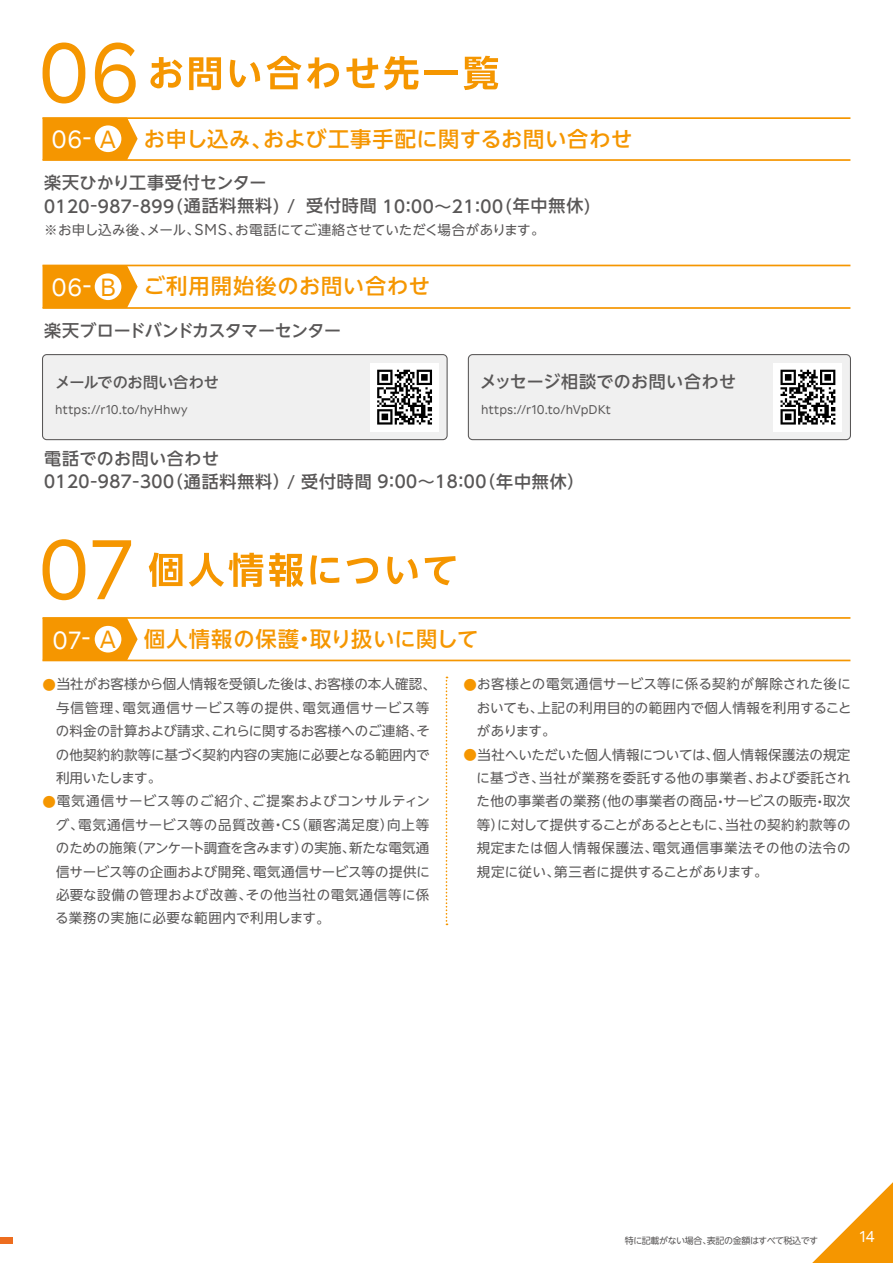
<style>
.page{position:relative;width:893px;height:1263px;background:#fff}
.page>*{position:absolute;margin:0;border:0;box-sizing:border-box;transform-origin:0 0}
.t1{font:500 21.3px "UD Shin Go NT Pro";letter-spacing:.03em;color:#f59600}
.t2{font:500 16.95px/23.7px "UD Shin Go NT Pro";letter-spacing:.02em;color:#595757}
.t3{font:500 16.95px "UD Shin Go NT Pro";letter-spacing:-.035em;color:#595757}
.t4{font:15.9px "Rakuten Sans";color:#fff}
.t5{font:500 15.3px "UD Shin Go NT Pro";letter-spacing:-.01em;color:#595757}
.t6{font:13.5px/23.4px "UD Shin Go NT Pro";letter-spacing:.015em;color:#595757;text-align:justify}
.t7{font:13.5px "UD Shin Go NT Pro";letter-spacing:-.005em;color:#595757}
.t8{font:12.9px "Rakuten Sans";letter-spacing:.015em;color:#595757}
.t9{font:9px "UD Shin Go NT Pro";letter-spacing:-.05em;color:#595757}
.s1{font-family:"Rakuten Sans";font-weight:400;font-size:25.35px;color:#fff}
.s2{font-family:"Rakuten Sans";font-weight:400;font-size:25.35px}
.s3{font-family:"Rakuten Sans";font-weight:400;font-size:20.25px}
.s4{font-family:"Rakuten Sans";font-size:15.9px}
.s5{color:#f59600}
</style>
<div class="page">
<hr style="left:43px;top:660px;width:807px;height:1px;background:#f59600">
<svg style="left:149px;top:553px;width:33px;height:34px"></svg>
<svg style="left:189px;top:553px;width:74px;height:34px"></svg>
<svg style="left:269px;top:553px;width:34px;height:34px"></svg>
<svg style="left:310px;top:555px;width:29px;height:30px"></svg>
<svg style="left:347px;top:558px;width:31px;height:25px"></svg>
<svg style="left:387px;top:556px;width:31px;height:28px"></svg>
<svg style="left:425px;top:556px;width:31px;height:29px"></svg>
<svg style="left:43px;top:539px;width:42px;height:61px"></svg>
<svg style="left:93px;top:540px;width:38px;height:59px"></svg>
<svg style="left:43px;top:619px;width:95px;height:41px;background:#f59d12"></svg>
<div style="left:95px;top:626px;width:26px;height:26px;background:#fff;border-radius:50%"></div>
<hr style="left:43px;top:617px;width:807px;height:2px;background:#f59600">
<svg style="left:446px;top:677px;width:1px;height:248px"></svg>
<svg style="left:150px;top:57px;width:33px;height:31px"></svg>
<svg style="left:189px;top:57px;width:32px;height:33px"></svg>
<svg style="left:230px;top:60px;width:30px;height:27px"></svg>
<svg style="left:267px;top:56px;width:34px;height:33px"></svg>
<svg style="left:307px;top:57px;width:32px;height:31px"></svg>
<svg style="left:346px;top:58px;width:32px;height:30px"></svg>
<svg style="left:384px;top:56px;width:34px;height:34px"></svg>
<div style="left:425px;top:70px;width:33px;height:5px;background:#f59600"></div>
<svg style="left:464px;top:56px;width:34px;height:34px"></svg>
<svg style="left:43px;top:43px;width:42px;height:60px"></svg>
<svg style="left:95px;top:43px;width:41px;height:60px"></svg>
<hr style="left:43px;top:117px;width:807px;height:2px;background:#f59600">
<hr style="left:43px;top:159px;width:807px;height:2px;background:#f59600">
<svg style="left:43px;top:117px;width:95px;height:43px;background:#f59d11"></svg>
<div style="left:95px;top:125px;width:26px;height:27px;background:#fff;border-radius:50%"></div>
<hr style="left:43px;top:307px;width:807px;height:2px;background:#f59600">
<svg style="left:43px;top:266px;width:95px;height:42px;background:#f59d11"></svg>
<div style="left:95px;top:273px;width:26px;height:27px;background:#fff;border-radius:50%"></div>
<hr style="left:43px;top:265px;width:807px;height:1px;background:#f59600">
<div style="left:43px;top:355px;width:404px;height:85px;background:#f0f0f0;border-radius:4px"></div>
<div style="left:42px;top:354px;width:406px;height:86px;border:1px solid #595757;border-radius:4px"></div>
<div style="left:468px;top:355px;width:382px;height:85px;background:#f0f0f0;border-radius:4px"></div>
<div style="left:468px;top:354px;width:383px;height:86px;border:1px solid #595757;border-radius:4px"></div>
<div style="left:371px;top:363px;width:68px;height:68px;background:#fff"></div>
<svg style="left:377px;top:370px;width:55px;height:55px"></svg>
<div style="left:774px;top:363px;width:68px;height:68px;background:#fff"></div>
<svg style="left:780px;top:370px;width:55px;height:55px"></svg>
<svg style="left:812px;top:1182px;width:81px;height:81px"></svg>
<div style="left:0;top:1237px;width:13px;height:7px;background:#ed6d1f"></div>
<h1 class="t1" style="left:52px;top:122px;width:582px"><span class="s1">06-</span> <span class="s2">A</span> お申し込み、および工事手配に関するお問い合わせ</h1>
<p class="t2" style="left:41px;top:170px;width:562px">楽天ひかり工事受付センター<br>０１２０<span class="s3">-</span>９８７<span class="s3">-</span>８９９（通話料無料）<span class="s3">/</span> 受付時間１０：００～２１：００（年中無休）</p>
<p class="t7" style="left:44px;top:219px;width:502px">※お申し込み後、メール、<span class="s4">SMS</span>、お電話にてご連絡させていただく場合があります。</p>
<h1 class="t1" style="left:52px;top:269px;width:380px"><span class="s1">06-</span> <span class="s2">B</span> ご利用開始後のお問い合わせ</h1>
<p class="t3" style="left:44px;top:317px;width:298px">楽天ブロードバンドカスタマーセンター</p>
<p class="t5" style="left:55px;top:370px;width:165px">メールでのお問い合わせ</p>
<p class="t8" style="left:55px;top:402px;width:134px">https://r10.to/hyHhwy</p>
<p class="t2" style="left:480px;top:369px;width:258px">メッセージ相談でのお問い合わせ</p>
<p class="t8" style="left:481px;top:402px;width:131px">https://r10.to/hVpDKt</p>
<p class="t2" style="left:41px;top:446px;width:545px">電話でのお問い合わせ<br>０１２０<span class="s3">-</span>９８７<span class="s3">-</span>３００（通話料無料）<span class="s3">/</span> 受付時間９：００～１８：００（年中無休）</p>
<h1 class="t1" style="left:52px;top:621px;width:427px"><span class="s1">07-</span> <span class="s2">A</span> 個人情報の保護・取り扱いに関して</h1>
<p class="t6" style="left:56px;top:672px;width:381px;text-align:left;text-indent:-13px"><span class="s5">●</span>当社がお客様から個人情報を受領した後は、お客様の本人確認、与信管理、電気通信サービス等の提供、電気通信サービス等の料金の計算および請求、これらに関するお客様へのご連絡、その他契約約款等に基づく契約内容の実施に必要となる範囲内で利用いたします。</p>
<p class="t6" style="left:55px;top:789px;width:376px;text-indent:-13px"><span class="s5">●</span>電気通信サービス等のご紹介、ご提案およびコンサルティング、電気通信サービス等の品質改善・ＣＳ（顧客満足度）向上等のための施策（アンケート調査を含みます）の実施、新たな電気通信サービス等の企画および開発、電気通信サービス等の提供に必要な設備の管理および改善、その他当社の電気通信等に係る業務の実施に必要な範囲内で利用します。</p>
<p class="t6" style="left:477px;top:672px;width:376px;text-indent:-13px"><span class="s5">●</span>お客様との電気通信サービス等に係る契約が解除された後においても、上記の利用目的の範囲内で個人情報を利用することがあります。</p>
<p class="t6" style="left:476px;top:742px;width:376px;text-indent:-13px"><span class="s5">●</span>当社へいただいた個人情報については、個人情報保護法の規定に基づき、当社が業務を委託する他の事業者、および委託された他の事業者の業務（他の事業者の商品・サービスの販売・取次等）に対して提供することがあるとともに、当社の契約約款等の規定または個人情報保護法、電気通信事業法その他の法令の規定に従い、第三者に提供することがあります。</p>
<p class="t9" style="left:625px;top:1233px;width:195px">特に記載がない場合、表記の金額はすべて税込です</p>
<p class="t4" style="left:860px;top:1228px;width:17px">14</p>
</div>
